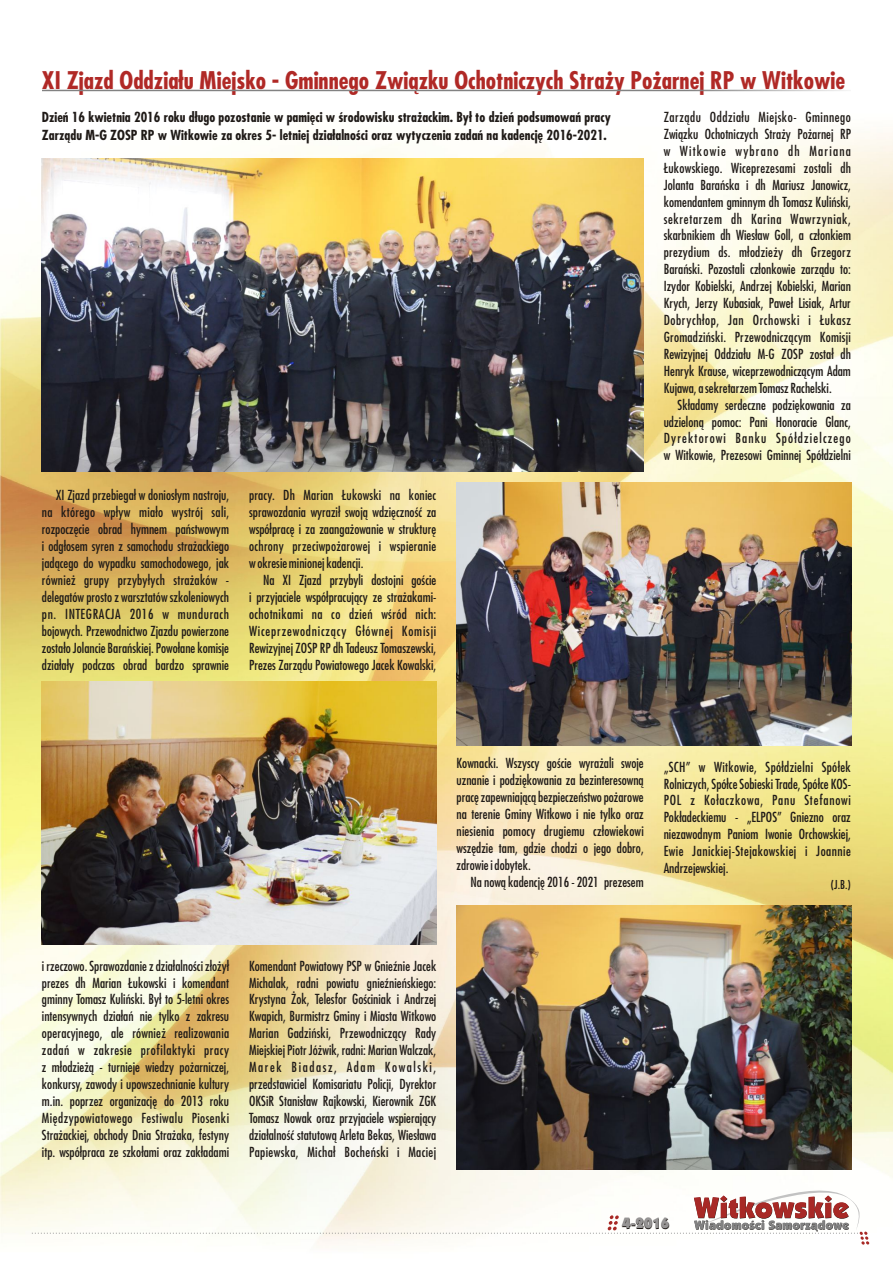
<style>
.page{position:relative;width:893px;height:1263px;background:#fff}
.page>*{position:absolute;margin:0;border:0;box-sizing:border-box;transform-origin:0 0}
.t1{font:700 23.7px "Fujiyama";color:#b02926}
.t2{font:900 15px "Kabel IT Cby BT";color:#1f1a17}
.t3{font:13.5px/17px "Fujiyama";color:#1f1a17;text-align:justify}
.t4{font:700 13.5px/18px "Fujiyama";color:#1f1a17}
.t5{font:12px "Fujiyama";color:#1f1a17}
</style>
<div class="page">
<img style="left:0;top:89px;width:893px;height:1157px">
<svg style="left:31px;top:1186px;width:838px;height:58px"></svg>
<hr style="left:42px;top:90px;width:809px;height:1px;background:#828282">
<img style="left:457px;top:906px;width:394px;height:263px">
<img style="left:457px;top:482px;width:394px;height:264px">
<img style="left:42px;top:681px;width:394px;height:264px">
<img style="left:42px;top:159px;width:602px;height:313px">
<h1 class="t1" style="left:42px;top:72px;width:805px">XI Zjazd Oddziału Miejsko - Gminnego Związku Ochotniczych Straży Pożarnej RP w Witkowie</h1>
<p class="t4" style="left:42px;top:109px;width:570px">Dzień 16 kwietnia 2016 roku długo pozostanie w pamięci w środowisku strażackim. Był to dzień podsumowań pracy<br>Zarządu M-G ZOSP RP w Witkowie za okres 5- letniej działalności oraz wytyczenia zadań na kadencję 2016-2021.</p>
<p class="t3" style="left:664px;top:110px;width:189px">Zarządu Oddziału Miejsko- Gminnego Związku Ochotniczych Straży Pożarnej RP w Witkowie wybrano dh Mariana Łukowskiego. Wiceprezesami zostali dh Jolanta Barańska i dh Mariusz Janowicz, komendantem gminnym dh Tomasz Kuliński, sekretarzem dh Karina Wawrzyniak, skarbnikiem dh Wiesław Goll, a członkiem prezydium ds. młodzieży dh Grzegorz Barański. Pozostali członkowie zarządu to:<br>Izydor Kobielski, Andrzej Kobielski, Marian Krych, Jerzy Kubasiak, Paweł Lisiak, Artur Dobrychłop, Jan Orchowski i Łukasz Gromadziński. Przewodniczącym Komisji Rewizyjnej Oddziału M-G ZOSP został dh Henryk Krause, wiceprzewodniczącym Adam Kujawa, a sekretarzem Tomasz Rachelski.</p>
<p class="t3" style="left:664px;top:397px;width:189px;text-indent:14px">Składamy serdeczne podziękowania za udzieloną pomoc: Pani Honoracie Glanc, Dyrektorowi Banku Spółdzielczego w Witkowie, Prezesowi Gminnej Spółdzielni</p>
<p class="t3" style="left:42px;top:488px;width:189px;text-indent:14px">XI Zjazd przebiegał w doniosłym nastroju, na którego wpływ miało wystrój sali, rozpoczęcie obrad hymnem państwowym i odgłosem syren z samochodu strażackiego jadącego do wypadku samochodowego, jak również grupy przybyłych strażaków - delegatów prosto z warsztatów szkoleniowych pn. INTEGRACJA 2016 w mundurach bojowych. Przewodnictwo Zjazdu powierzone zostało Jolancie Barańskiej. Powołane komisje działały podczas obrad bardzo sprawnie</p>
<p class="t3" style="left:249px;top:488px;width:189px">pracy. Dh Marian Łukowski na koniec sprawozdania wyraził swoją wdzięczność za współpracę i za zaangażowanie w strukturę ochrony przeciwpożarowej i wspieranie w okresie minionej kadencji.</p>
<p class="t3" style="left:249px;top:573px;width:189px;text-indent:14px">Na XI Zjazd przybyli dostojni goście i przyjaciele współpracujący ze strażakami&shy;ochotnikami na co dzień wśród nich:<br>Wiceprzewodniczący Głównej Komisji Rewizyjnej ZOSP RP dh Tadeusz Tomaszewski, Prezes Zarządu Powiatowego Jacek Kowalski,</p>
<p class="t3" style="left:457px;top:756px;width:189px">Kownacki. Wszyscy goście wyrażali swoje uznanie i podziękowania za bezinteresowną pracę zapewniającą bezpieczeństwo pożarowe na terenie Gminy Witkowo i nie tylko oraz niesienia pomocy drugiemu człowiekowi wszędzie tam, gdzie chodzi o jego dobro, zdrowie i dobytek.</p>
<p class="t3" style="left:470px;top:874px;width:175px">Na nową kadencję 2016 - 2021 prezesem</p>
<p class="t3" style="left:664px;top:759px;width:189px">„SCH” w Witkowie, Spółdzielni Spółek Rolniczych, Spółce Sobieski Trade, Spółce KOS-POL z Kołaczkowa, Panu Stefanowi Pokładeckiemu - „ELPOS” Gniezno oraz niezawodnym Paniom Iwonie Orchowskiej, Ewie Janickiej-Stejakowskiej i Joannie Andrzejewskiej.</p>
<p class="t5" style="left:831px;top:879px;width:22px">(J.B.)</p>
<p class="t3" style="left:42px;top:958px;width:189px">i rzeczowo. Sprawozdanie z działalności złożył prezes dh Marian Łukowski i komendant gminny Tomasz Kuliński. Był to 5-letni okres intensywnych działań nie tylko z zakresu operacyjnego, ale również realizowania zadań w zakresie profilaktyki pracy z młodzieżą - turnieje wiedzy pożarniczej, konkursy, zawody i upowszechnianie kultury m.in. poprzez organizację do 2013 roku Międzypowiatowego Festiwalu Piosenki Strażackiej, obchody Dnia Strażaka, festyny itp. współpraca ze szkołami oraz zakładami</p>
<p class="t3" style="left:249px;top:958px;width:189px">Komendant Powiatowy PSP w Gnieźnie Jacek Michalak, radni powiatu gnieźnieńskiego:<br>Krystyna Żok, Telesfor Gościniak i Andrzej Kwapich, Burmistrz Gminy i Miasta Witkowo Marian Gadziński, Przewodniczący Rady Miejskiej Piotr Jóżwik, radni: Marian Walczak, Marek Biadasz, Adam Kowalski, przedstawiciel Komisariatu Policji, Dyrektor OKSiR Stanisław Rajkowski, Kierownik ZGK Tomasz Nowak oraz przyjaciele wspierający działalność statutową Arleta Bekas, Wiesława Papiewska, Michał Bocheński i Maciej</p>
<p class="t2" style="left:622px;top:1218px;width:49px">4-2016</p>
</div>
